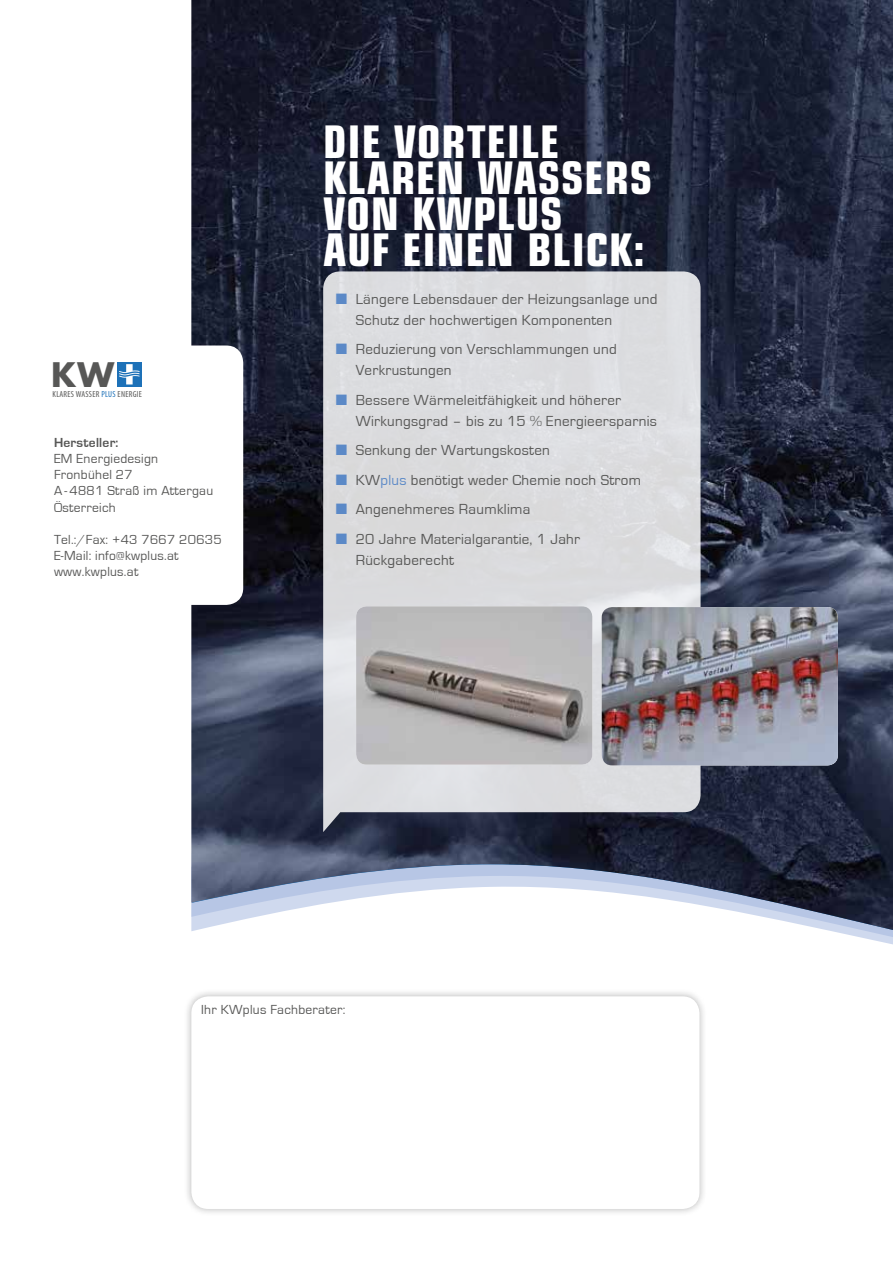
<style>
.page{position:relative;width:893px;height:1263px;background:#fff}
.page>*{position:absolute;margin:0;border:0;box-sizing:border-box;transform-origin:0 0}
.t1{font:700 condensed 45px/36px "Eurostile";letter-spacing:.02em;color:#fff}
.t2{font:700 32.85px "Futura";color:#575756}
.t3{font:15px/21px "Eurostile";letter-spacing:.02em;color:#575756}
.t4{font:13.5px/16.2px "Eurostile";letter-spacing:.02em;color:#575756}
.t5{font:700 13.5px "Eurostile";letter-spacing:.02em;color:#575756}
.t6{font:condensed 8.7px "Myriad Pro";letter-spacing:.035em;color:#575756}
.s1{color:#1d71b8}
.s2{color:#5b89c7}
</style>
<div class="page">
<svg style="left:192px;top:930px;width:701px;height:15px"></svg>
<img style="left:191px;top:0;width:702px;height:930px">
<div style="left:0;top:345px;width:243px;height:260px;background:#fff;border-radius:17px"></div>
<div style="left:117px;top:362px;width:25px;height:25px;background:#1d71b8"></div>
<svg style="left:119px;top:364px;width:21px;height:20px"></svg>
<div style="left:183px;top:988px;width:524px;height:229px;background:#000;opacity:.3"></div>
<div style="left:191px;top:996px;width:508px;height:213px;background:#fff;border-radius:17px"></div>
<svg style="left:323px;top:271px;width:378px;height:561px;background:#d2d3d7"></svg>
<img style="left:356px;top:606px;width:236px;height:159px">
<img style="left:602px;top:607px;width:236px;height:158px">
<h2 class="t2" style="left:51px;top:352px;width:65px">KW</h2>
<p class="t6" style="left:53px;top:389px;width:91px">KLARES WASSER <span class="s1">PLUS</span> ENERGIE</p>
<p class="t5" style="left:54px;top:435px;width:66px">Hersteller:</p>
<p class="t4" style="left:54px;top:451px;width:161px">EM Energiedesign<br>Fronbühel 27<br>A - 4881 Straß im Attergau<br>Österreich</p>
<p class="t4" style="left:54px;top:532px;width:169px">Tel.:/Fax: +43 7667 20635<br>E-Mail: info@kwplus.at www.kwplus.at</p>
<h1 class="t1" style="left:323px;top:124px;width:331px">DIE VORTEILE<br>KLAREN WASSERS<br>VON KWPLUS<br>AUF EINEN BLICK:</h1>
<p class="t3" style="left:356px;top:289px;width:303px;text-indent:-20px"><span class="s2">■</span> Längere Lebensdauer der Heizungsanlage und<br>Schutz der hochwertigen Komponenten</p>
<p class="t3" style="left:356px;top:339px;width:262px;text-indent:-20px"><span class="s2">■</span> Reduzierung von Verschlammungen und<br>Verkrustungen</p>
<p class="t3" style="left:356px;top:390px;width:303px;text-indent:-20px"><span class="s2">■</span> Bessere Wärmeleitfähigkeit und höherer<br>Wirkungsgrad – bis zu 15 % Energieersparnis</p>
<p class="t3" style="left:336px;top:440px;width:215px"><span class="s2">■</span> Senkung der Wartungskosten</p>
<p class="t3" style="left:336px;top:470px;width:307px"><span class="s2">■</span> KW<span class="s2">plus</span> benötigt weder Chemie noch Strom</p>
<p class="t3" style="left:336px;top:499px;width:196px"><span class="s2">■</span> Angenehmeres Raumklima</p>
<p class="t3" style="left:356px;top:529px;width:226px;text-indent:-20px"><span class="s2">■</span> 20 Jahre Materialgarantie, 1 Jahr<br>Rückgaberecht</p>
<p class="t4" style="left:201px;top:1001px;width:146px">Ihr KWplus Fachberater:</p>
</div>
